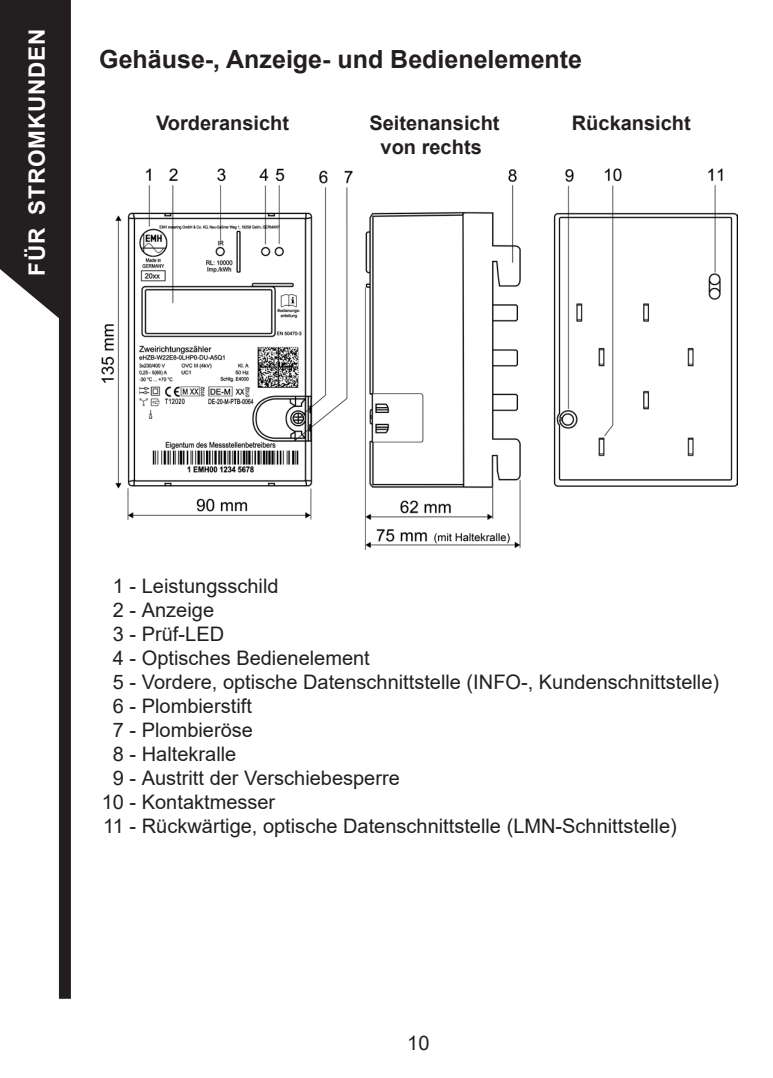
<style>
.page{position:relative;width:773px;height:1078px;background:#fff}
.page>*{position:absolute;margin:0;border:0;box-sizing:border-box;transform-origin:0 0}
._06_Kapitelüberschrift_1__Grad{font:700 25px "Arial";color:#231f20}
._10_Signalwort{font:700 22.5px "Arial";letter-spacing:.035em;color:#fff}
.t1{font:20px "Arial";color:#231f20}
._12_Fliesstext_fett{font:700 20px "Arial";color:#231f20}
</style>
<div class="page">
<img style="left:101px;top:168px;width:636px;height:381px">
<svg style="left:0;top:0;width:71px;height:998px"></svg>
<p class="_10_Signalwort" style="left:21px;top:276px;width:248px;rotate:-90deg">FÜR STROMKUNDEN</p>
<p class="_06_Kapitelüberschrift_1__Grad" style="left:99px;top:41px;width:484px">Gehäuse-, Anzeige- und Bedienelemente</p>
<p class="_12_Fliesstext_fett" style="left:156px;top:109px;width:134px">Vorderansicht</p>
<p class="_12_Fliesstext_fett" style="left:369px;top:109px;width:132px">Seitenansicht</p>
<p class="_12_Fliesstext_fett" style="left:571px;top:109px;width:120px">Rückansicht</p>
<p class="_12_Fliesstext_fett" style="left:380px;top:133px;width:103px">von rechts</p>
<p class="t1" style="left:113px;top:572px;width:167px">1 - Leistungsschild</p>
<p class="t1" style="left:113px;top:596px;width:103px">2 - Anzeige</p>
<p class="t1" style="left:113px;top:620px;width:113px">3 - Prüf-LED</p>
<p class="t1" style="left:113px;top:644px;width:258px">4 - Optisches Bedienelement</p>
<p class="t1" style="left:113px;top:668px;width:607px">5 - Vordere, optische Datenschnittstelle (INFO-, Kundenschnittstelle)</p>
<p class="t1" style="left:113px;top:692px;width:140px">6 - Plombierstift</p>
<p class="t1" style="left:113px;top:716px;width:142px">7 - Plombieröse</p>
<p class="t1" style="left:113px;top:740px;width:125px">8 - Haltekralle</p>
<p class="t1" style="left:113px;top:764px;width:288px">9 - Austritt der Verschiebesperre</p>
<p class="t1" style="left:102px;top:788px;width:175px">10 - Kontaktmesser</p>
<p class="t1" style="left:103px;top:812px;width:575px">11 - Rückwärtige, optische Datenschnittstelle (LMN-Schnittstelle)</p>
<p class="t1" style="left:407px;top:1028px;width:24px">10</p>
</div>
